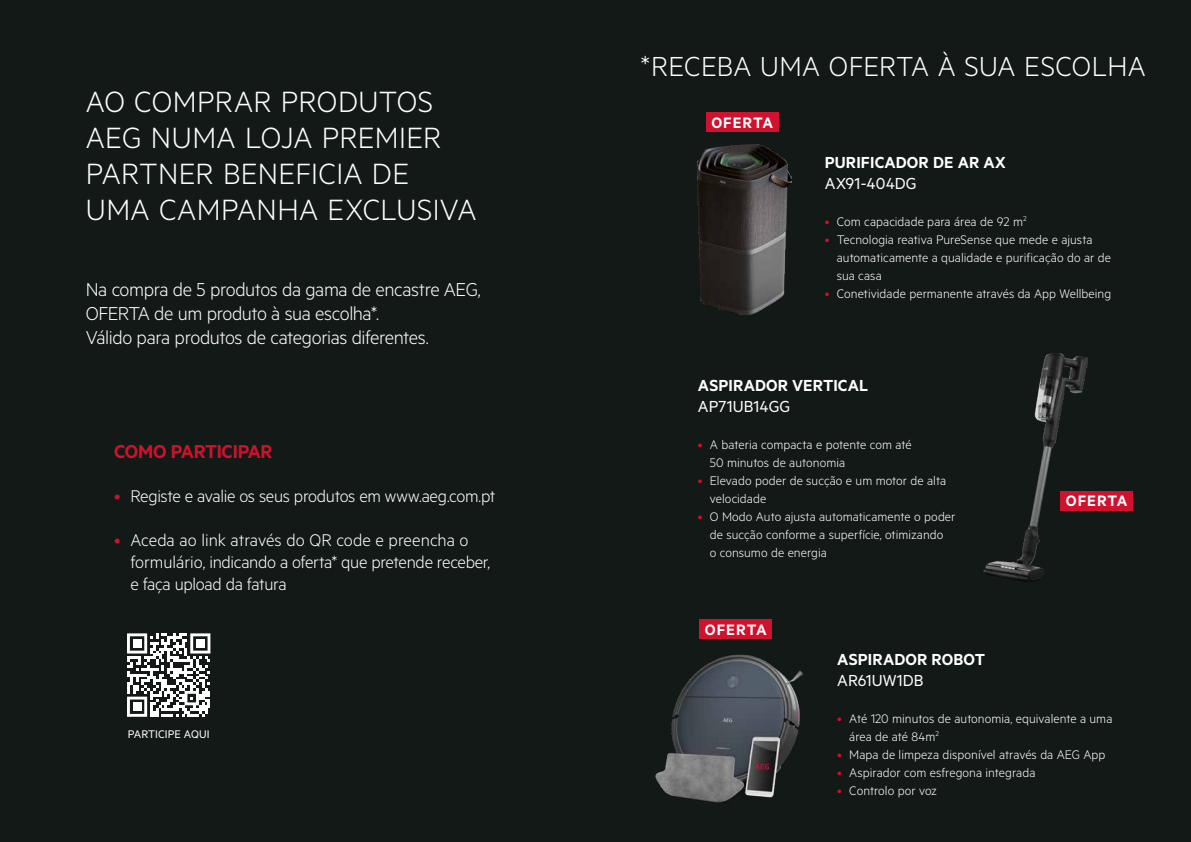
<style>
.page{position:relative;width:1191px;height:842px;background:#131916}
.page>*{position:absolute;margin:0;border:0;box-sizing:border-box;transform-origin:0 0}
.t1{font:300 33px/36px "Metric";letter-spacing:.01em;color:#fff}
.t2{font:300 31px "Metric";letter-spacing:.005em;color:#fff}
.t3{font:300 21px/24px "Metric";letter-spacing:-.02em;color:#fff}
.t4{font:600 21px "Metric";letter-spacing:-.02em;color:#cf122d}
.t5{font:300 19px/22px "Metric";letter-spacing:-.015em;color:#fff}
.t6{font:600 18px "Metric";letter-spacing:.01em;color:#fff}
.t7{font:18px "Metric";letter-spacing:.005em;color:#fff}
.t8{font:600 17px "Metric";letter-spacing:.055em;color:#fff}
.t9{font:300 14px/18px "Metric";color:#fff}
.t10{font:12.5px "Metric";color:#fff}
.s1{color:#cf122d}
</style>
<div class="page">
<div style="left:706px;top:112px;width:72px;height:20px;background:#cf122d"></div>
<img style="left:698px;top:144px;width:93px;height:170px">
<div style="left:1060px;top:491px;width:72px;height:20px;background:#cf122d"></div>
<img style="left:983px;top:353px;width:105px;height:228px">
<div style="left:700px;top:619px;width:72px;height:20px;background:#cf122d"></div>
<img style="left:656px;top:654px;width:147px;height:149px">
<svg style="left:127px;top:633px;width:83px;height:84px"></svg>
<h1 class="t1" style="left:86px;top:82px;width:392px">AO COMPRAR PRODUTOS<br>AEG NUMA LOJA PREMIER<br>PARTNER BENEFICIA DE<br>UMA CAMPANHA EXCLUSIVA</h1>
<h3 class="t3" style="left:86px;top:277px;width:396px">Na compra de 5 produtos da gama de encastre AEG,<br>OFERTA de um produto à sua escolha*.<br>Válido para produtos de categorias diferentes.</h3>
<h3 class="t4" style="left:114px;top:439px;width:160px">COMO PARTICIPAR</h3>
<h3 class="t5" style="left:114px;top:484px;width:383px"><span class="s1">•</span> Registe e avalie os seus produtos em www.aeg.com.pt</h3>
<h3 class="t5" style="left:130px;top:528px;width:361px;text-indent:-16px"><span class="s1">•</span> Aceda ao link através do QR code e preencha o formulário, indicando a oferta* que pretende receber, e faça upload da fatura</h3>
<p class="t10" style="left:128px;top:726px;width:83px">PARTICIPE AQUI</p>
<h2 class="t2" style="left:640px;top:49px;width:507px">*RECEBA UMA OFERTA À SUA ESCOLHA</h2>
<p class="t8" style="left:711px;top:112px;width:63px">OFERTA</p>
<p class="t6" style="left:824px;top:152px;width:182px">PURIFICADOR DE AR AX</p>
<p class="t7" style="left:824px;top:173px;width:93px">AX91-404DG</p>
<p class="t9" style="left:824px;top:212px;width:203px"><span class="s1">•</span> Com capacidade para área de 92 m<sup>2</sup></p>
<p class="t9" style="left:836px;top:230px;width:276px;text-indent:-12px"><span class="s1">•</span> Tecnologia reativa PureSense que mede e ajusta automaticamente a qualidade e purificação do ar de sua casa</p>
<p class="t9" style="left:824px;top:284px;width:288px"><span class="s1">•</span> Conetividade permanente através da App Wellbeing</p>
<p class="t6" style="left:698px;top:375px;width:172px">ASPIRADOR VERTICAL</p>
<p class="t7" style="left:698px;top:396px;width:94px">AP71UB14GG</p>
<p class="t9" style="left:710px;top:435px;width:203px;text-indent:-12px"><span class="s1">•</span> A bateria compacta e potente com até<br>50 minutos de autonomia</p>
<p class="t9" style="left:710px;top:471px;width:238px;text-indent:-12px"><span class="s1">•</span> Elevado poder de sucção e um motor de alta velocidade</p>
<p class="t9" style="left:710px;top:507px;width:247px;text-indent:-12px"><span class="s1">•</span> O Modo Auto ajusta automaticamente o poder de sucção conforme a superfície, otimizando<br>o consumo de energia</p>
<p class="t8" style="left:705px;top:619px;width:63px">OFERTA</p>
<p class="t8" style="left:1065px;top:491px;width:63px">OFERTA</p>
<p class="t6" style="left:837px;top:649px;width:149px">ASPIRADOR ROBOT</p>
<p class="t7" style="left:837px;top:670px;width:88px">AR61UW1DB</p>
<p class="t9" style="left:849px;top:709px;width:265px;text-indent:-12px"><span class="s1">•</span> Até 120 minutos de autonomia, equivalente a uma área de até 84m<sup>2</sup></p>
<p class="t9" style="left:837px;top:745px;width:270px"><span class="s1">•</span> Mapa de limpeza disponível através da AEG App</p>
<p class="t9" style="left:837px;top:763px;width:200px"><span class="s1">•</span> Aspirador com esfregona integrada</p>
<p class="t9" style="left:837px;top:781px;width:101px"><span class="s1">•</span> Controlo por voz</p>
</div>
